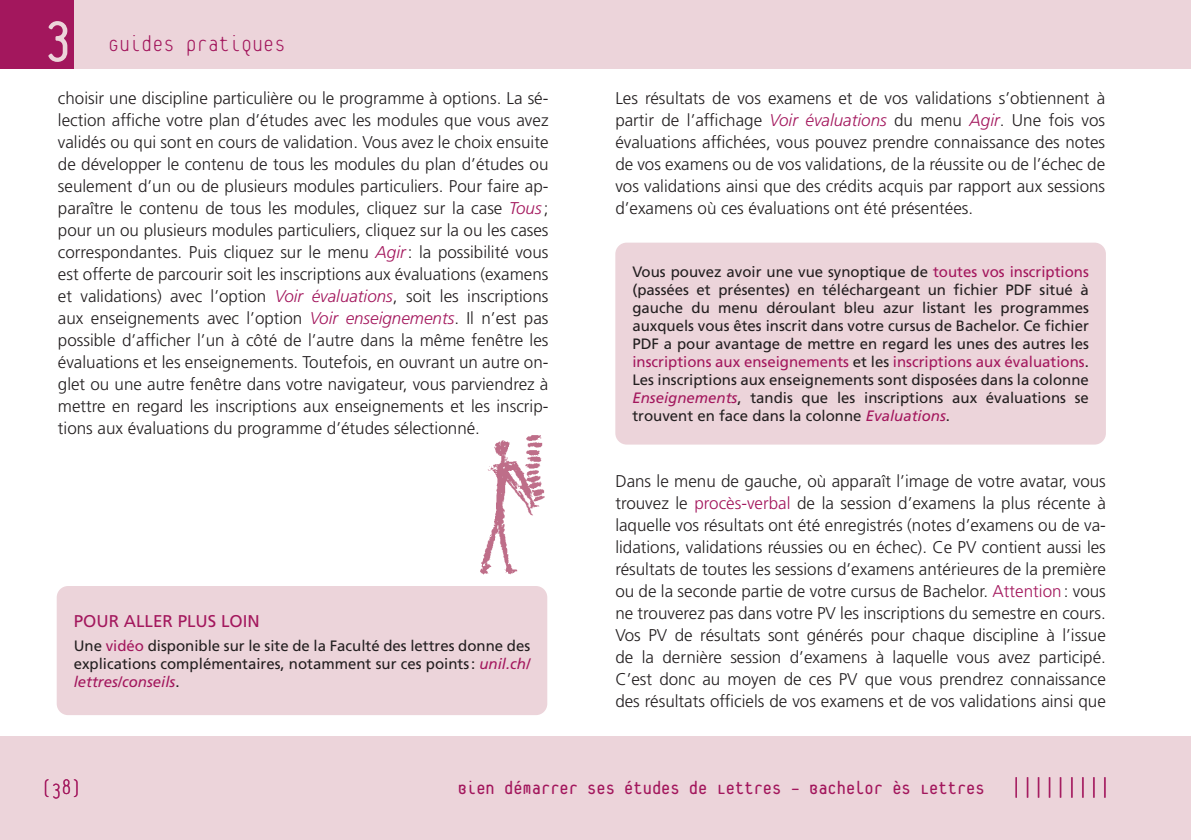
<style>
.page{position:relative;width:1191px;height:840px;background:#fff}
.page>*{position:absolute;margin:0;border:0;box-sizing:border-box;transform-origin:0 0}
.t1{font:60px "Platelet";color:#ecd4da}
.t2{font:100 24px "Platelet";color:#a3175d}
.t3{font:100 22px "Platelet";color:#a3175d}
.t4{font:20px "Platelet";color:#a3175d}
.t5{font:300 17px/22px "Frutiger LT Std";color:#231f20;text-align:justify}
.t6{font:17px "Frutiger LT Std";color:#a3175d}
.t7{font:15px/18px "Frutiger LT Std";color:#231f20;text-align:justify}
.s1{font-style:italic;color:#a3175d}
.s2{color:#a3175d}
.s3{font-weight:100;font-size:24px}
</style>
<div class="page">
<div style="left:0;top:736px;width:1191px;height:103px;background:#ecd4da"></div>
<div style="left:0;top:0;width:1191px;height:68px;background:#ecd4da"></div>
<div style="left:0;top:0;width:74px;height:68px;background:#a3175d"></div>
<div style="left:615px;top:242px;width:491px;height:202px;background:#ecd4da;border-radius:11px"></div>
<img style="left:480px;top:435px;width:64px;height:140px">
<div style="left:57px;top:585px;width:490px;height:129px;background:#ecd4da;border-radius:11px"></div>
<h1 class="t1" style="left:44px;top:8px;width:29px">3</h1>
<h2 class="t2" style="left:108px;top:34px;width:179px">Guides pratiques</h2>
<p class="t5" style="left:58px;top:87px;width:492px">choisir une discipline particulière ou le programme à options. La sé&shy;lection affiche votre plan d’études avec les modules que vous avez validés ou qui sont en cours de validation. Vous avez le choix ensuite de développer le contenu de tous les modules du plan d’études ou seulement d’un ou de plusieurs modules particuliers. Pour faire ap&shy;paraître le contenu de tous les modules, cliquez sur la case <span class="s1">Tous</span>; pour un ou plusieurs modules particuliers, cliquez sur la ou les cases correspondantes. Puis cliquez sur le menu <span class="s1">Agir</span>: la possibilité vous est offerte de parcourir soit les inscriptions aux évaluations (examens et validations) avec l’option <span class="s1">Voir évaluations</span>, soit les inscriptions aux enseignements avec l’option <span class="s1">Voir enseignements</span>. Il n’est pas possible d’afficher l’un à côté de l’autre dans la même fenêtre les évaluations et les enseignements. Toutefois, en ouvrant un autre on&shy;glet ou une autre fenêtre dans votre navigateur, vous parviendrez à mettre en regard les inscriptions aux enseignements et les inscrip&shy;tions aux évaluations du programme d’études sélectionné.</p>
<p class="t6" style="left:74px;top:610px;width:188px">POUR ALLER PLUS LOIN</p>
<p class="t7" style="left:74px;top:636px;width:458px">Une <span class="s2">vidéo</span> disponible sur le site de la Faculté des lettres donne des explications complémentaires, notamment sur ces points: <span class="s1">unil.ch/ lettres/conseils</span>.</p>
<p class="t5" style="left:615px;top:87px;width:491px">Les résultats de vos examens et de vos validations s’obtiennent à partir de l’affichage <span class="s1">Voir évaluations</span> du menu <span class="s1">Agir</span>. Une fois vos évaluations affichées, vous pouvez prendre connaissance des notes de vos examens ou de vos validations, de la réussite ou de l’échec de vos validations ainsi que des crédits acquis par rapport aux sessions d’examens où ces évaluations ont été présentées.</p>
<p class="t7" style="left:632px;top:263px;width:458px">Vous pouvez avoir une vue synoptique de <span class="s2">toutes vos inscriptions </span>(passées et présentes) en téléchargeant un fichier PDF situé à gauche du menu déroulant bleu azur listant les programmes auxquels vous êtes inscrit dans votre cursus de Bachelor. Ce fichier PDF a pour avantage de mettre en regard les unes des autres les <span class="s2">inscriptions aux enseignements</span> et les <span class="s2">inscriptions aux évaluations</span>.<br>Les inscriptions aux enseignements sont disposées dans la colonne <span class="s1">Enseignements</span>, tandis que les inscriptions aux évaluations se trouvent en face dans la colonne <span class="s1">Evaluations</span>.</p>
<p class="t5" style="left:615px;top:470px;width:492px">Dans le menu de gauche, où apparaît l’image de votre avatar, vous trouvez le <span class="s2">procès-verbal</span> de la session d’examens la plus récente à laquelle vos résultats ont été enregistrés (notes d’examens ou de va&shy;lidations, validations réussies ou en échec). Ce PV contient aussi les résultats de toutes les sessions d’examens antérieures de la première ou de la seconde partie de votre cursus de Bachelor. <span class="s2">Attention</span>: vous ne trouverez pas dans votre PV les inscriptions du semestre en cours.<br>Vos PV de résultats sont générés pour chaque discipline à l’issue de la dernière session d’examens à laquelle vous avez participé.<br>C’est donc au moyen de ces PV que vous prendrez connaissance des résultats officiels de vos examens et de vos validations ainsi que</p>
<p class="t3" style="left:41px;top:778px;width:42px">(38)</p>
<p class="t4" style="left:458px;top:779px;width:654px">Bien démarrer ses études de Lettres – Bachelor ès Lettres <span class="s3">|||||||||</span></p>
</div>
